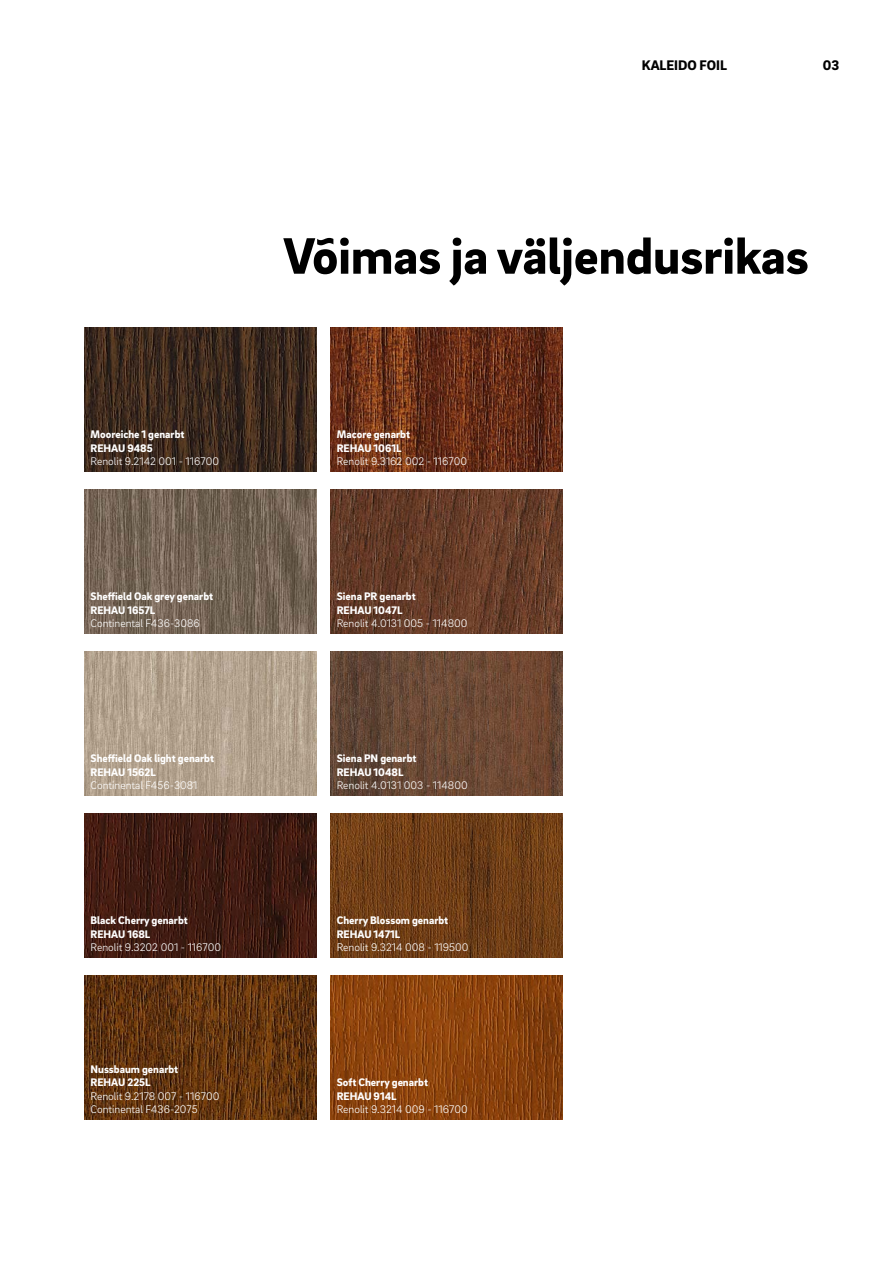
<style>
.page{position:relative;width:893px;height:1263px;background:#fff}
.page>*{position:absolute;margin:0;border:0;box-sizing:border-box;transform-origin:0 0}
._01__Headline_-_35pt{font:900 52.5px "Brix Sans";color:#000}
.MP__Live_column_titl{font:900 14.25px "Brix Sans";color:#000}
._70__7_5pt_-_table_h{font:900 11.25px "Brix Sans";color:#fff}
._70__7_5pt_-_table_c{font:300 11.25px "Brix Sans";color:#fff}
</style>
<div class="page">
<img style="left:84px;top:813px;width:232px;height:144px">
<img style="left:84px;top:976px;width:232px;height:144px">
<img style="left:330px;top:813px;width:233px;height:144px">
<img style="left:330px;top:976px;width:233px;height:144px">
<img style="left:84px;top:651px;width:232px;height:144px">
<img style="left:84px;top:489px;width:232px;height:144px">
<img style="left:330px;top:651px;width:233px;height:144px">
<img style="left:84px;top:327px;width:232px;height:144px">
<img style="left:330px;top:327px;width:233px;height:144px">
<img style="left:330px;top:489px;width:233px;height:144px">
<p class="MP__Live_column_titl" style="left:642px;top:56px;width:87px">KALEIDO FOIL</p>
<p class="MP__Live_column_titl" style="left:823px;top:56px;width:18px">03</p>
<p class="_01__Headline_-_35pt" style="left:283px;top:221px;width:527px">Võimas ja väljendusrikas</p>
<p class="_70__7_5pt_-_table_h" style="left:91px;top:427px;width:95px">Mooreiche 1 genarbt</p>
<p class="_70__7_5pt_-_table_h" style="left:91px;top:440px;width:64px">REHAU 9485</p>
<p class="_70__7_5pt_-_table_c" style="left:91px;top:454px;width:130px">Renolit 9.2142 001 - 116700</p>
<p class="_70__7_5pt_-_table_h" style="left:337px;top:427px;width:75px">Macore genarbt</p>
<p class="_70__7_5pt_-_table_h" style="left:337px;top:440px;width:66px">REHAU 1061L</p>
<p class="_70__7_5pt_-_table_c" style="left:337px;top:454px;width:132px">Renolit 9.3162 002 - 116700</p>
<p class="_70__7_5pt_-_table_h" style="left:91px;top:589px;width:124px">Sheffield Oak grey genarbt</p>
<p class="_70__7_5pt_-_table_h" style="left:91px;top:602px;width:66px">REHAU 1657L</p>
<p class="_70__7_5pt_-_table_c" style="left:91px;top:616px;width:111px">Continental F436-3086</p>
<p class="_70__7_5pt_-_table_h" style="left:337px;top:589px;width:80px">Siena PR genarbt</p>
<p class="_70__7_5pt_-_table_h" style="left:337px;top:602px;width:67px">REHAU 1047L</p>
<p class="_70__7_5pt_-_table_c" style="left:337px;top:616px;width:132px">Renolit 4.0131 005 - 114800</p>
<p class="_70__7_5pt_-_table_h" style="left:91px;top:751px;width:125px">Sheffield Oak light genarbt</p>
<p class="_70__7_5pt_-_table_h" style="left:91px;top:764px;width:67px">REHAU 1562L</p>
<p class="_70__7_5pt_-_table_c" style="left:91px;top:778px;width:109px">Continental F456-3081</p>
<p class="_70__7_5pt_-_table_h" style="left:337px;top:751px;width:81px">Siena PN genarbt</p>
<p class="_70__7_5pt_-_table_h" style="left:337px;top:764px;width:68px">REHAU 1048L</p>
<p class="_70__7_5pt_-_table_c" style="left:337px;top:778px;width:132px">Renolit 4.0131 003 - 114800</p>
<p class="_70__7_5pt_-_table_h" style="left:91px;top:913px;width:99px">Black Cherry genarbt</p>
<p class="_70__7_5pt_-_table_h" style="left:91px;top:926px;width:61px">REHAU 168L</p>
<p class="_70__7_5pt_-_table_c" style="left:91px;top:940px;width:132px">Renolit 9.3202 001 - 116700</p>
<p class="_70__7_5pt_-_table_h" style="left:337px;top:913px;width:113px">Cherry Blossom genarbt</p>
<p class="_70__7_5pt_-_table_h" style="left:337px;top:926px;width:65px">REHAU 1471L</p>
<p class="_70__7_5pt_-_table_c" style="left:337px;top:940px;width:133px">Renolit 9.3214 008 - 119500</p>
<p class="_70__7_5pt_-_table_h" style="left:91px;top:1061px;width:89px">Nussbaum genarbt</p>
<p class="_70__7_5pt_-_table_h" style="left:91px;top:1075px;width:62px">REHAU 225L</p>
<p class="_70__7_5pt_-_table_c" style="left:91px;top:1089px;width:130px">Renolit 9.2178 007 - 116700</p>
<p class="_70__7_5pt_-_table_c" style="left:91px;top:1102px;width:109px">Continental F436-2075</p>
<p class="_70__7_5pt_-_table_h" style="left:337px;top:1075px;width:93px">Soft Cherry genarbt</p>
<p class="_70__7_5pt_-_table_h" style="left:337px;top:1088px;width:61px">REHAU 914L</p>
<p class="_70__7_5pt_-_table_c" style="left:337px;top:1102px;width:132px">Renolit 9.3214 009 - 116700</p>
</div>
